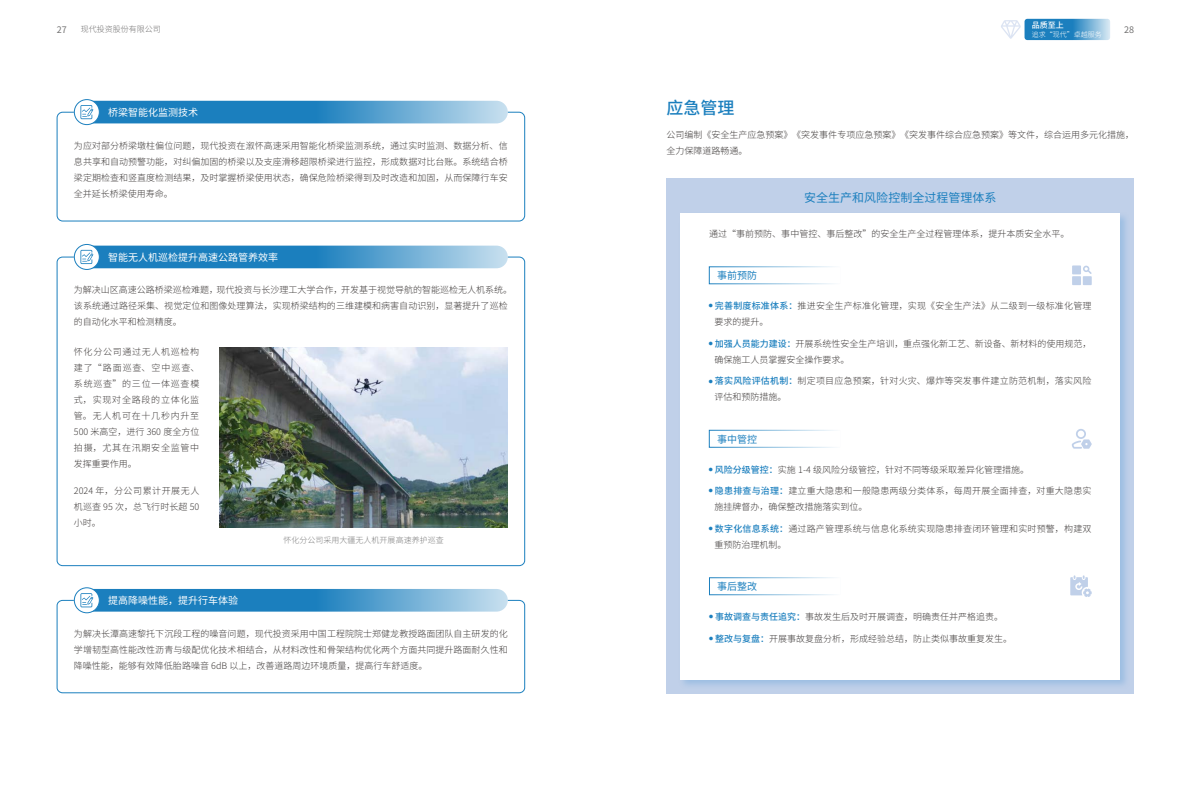
<style>
.page{position:relative;width:1191px;height:808px;background:#fff}
.page>*{position:absolute;margin:0;border:0;box-sizing:border-box;transform-origin:0 0}
.t1{font:500 17px "Source Han Sans CN";color:#1b7fbe}
.t2{font:12px "Source Han Sans CN";color:#1b7fbe}
.t3{font:10px "Source Han Sans CN";color:#fff}
.t4{font:10px "Source Han Sans CN";color:#1b7fbe}
.t5{font:300 9px/16px "Source Han Sans CN";color:#3e3a39;text-align:justify}
.t6{font:300 9px/16px "Source Han Sans CN";letter-spacing:.025em;color:#3e3a39}
.t7{font:300 9px/16px "Source Han Sans CN";letter-spacing:.02em;color:#3e3a39}
.t8{font:9px "Source Han Sans CN";color:#727171}
.t9{font:300 8px "Source Han Sans CN";color:#7d7d7d}
.t10{font:300 8px "Source Han Sans CN";color:#727171}
.t11{font:500 8px "Source Han Sans CN";color:#fff}
.t12{font:300 7px "Source Han Sans CN";color:#fff}
.s1{font-weight:500;color:#1b7fbe}
</style>
<div class="page">
<svg style="left:1024px;top:19px;width:86px;height:21px;background:#4697ca"></svg>
<svg style="left:1001px;top:20px;width:19px;height:19px"></svg>
<div style="left:57px;top:600px;width:468px;height:93px;border:1px solid #1b7fbe;border-radius:5px"></div>
<svg style="left:74px;top:588px;width:25px;height:25px"></svg>
<div style="left:74px;top:587px;width:26px;height:26px;border:1px solid #1b7fbe;border-radius:50%"></div>
<svg style="left:80px;top:589px;width:428px;height:23px;background:#4c9acc"></svg>
<div style="left:666px;top:178px;width:468px;height:515px;background:#c0d0e9"></div>
<div style="left:678px;top:211px;width:452px;height:479px;background:#65a2d8;opacity:.4"></div>
<div style="left:680px;top:213px;width:440px;height:467px;background:#fff"></div>
<svg style="left:1072px;top:265px;width:19px;height:20px"></svg>
<svg style="left:1072px;top:429px;width:19px;height:20px"></svg>
<svg style="left:1070px;top:575px;width:21px;height:22px"></svg>
<div style="left:57px;top:112px;width:468px;height:109px;border:1px solid #1b7fbe;border-radius:6px"></div>
<svg style="left:74px;top:100px;width:25px;height:25px"></svg>
<div style="left:74px;top:99px;width:26px;height:26px;border:1px solid #1b7fbe;border-radius:50%"></div>
<svg style="left:80px;top:101px;width:428px;height:22px;background:#4999cb"></svg>
<svg style="left:74px;top:244px;width:25px;height:25px"></svg>
<div style="left:74px;top:244px;width:26px;height:26px;border:1px solid #1b7fbe;border-radius:50%"></div>
<svg style="left:80px;top:246px;width:428px;height:22px;background:#4999cb"></svg>
<img style="left:219px;top:347px;width:289px;height:180px">
<p class="t11" style="left:1031px;top:21px;width:33px">品质至上</p>
<p class="t12" style="left:1031px;top:31px;width:71px">追求“现代”卓越服务</p>
<p class="t8" style="left:57px;top:24px;width:11px">27</p>
<p class="t10" style="left:81px;top:25px;width:81px">现代投资股份有限公司</p>
<p class="t8" style="left:1124px;top:24px;width:11px">28</p>
<p class="t3" style="left:108px;top:107px;width:91px">桥梁智能化监测技术</p>
<p class="t5" style="left:74px;top:137px;width:435px">为应对部分桥梁墩柱偏位问题，现代投资在溆怀高速采用智能化桥梁监测系统，通过实时监测、数据分析、信息共享和自动预警功能，对纠偏加固的桥梁以及支座滑移超限桥梁进行监控，形成数据对比台账。系统结合桥梁定期检查和竖直度检测结果，及时掌握桥梁使用状态，确保危险桥梁得到及时改造和加固，从而保障行车安全并延长桥梁使用寿命。</p>
<p class="t3" style="left:108px;top:251px;width:171px">智能无人机巡检提升高速公路管养效率</p>
<p class="t5" style="left:74px;top:282px;width:440px;text-align:left">为解决山区高速公路桥梁巡检难题，现代投资与长沙理工大学合作，开发基于视觉导航的智能巡检无人机系统。该系统通过路径采集、视觉定位和图像处理算法，实现桥梁结构的三维建模和病害自动识别，显著提升了巡检的自动化水平和检测精度。</p>
<p class="t5" style="left:74px;top:344px;width:127px">怀化分公司通过无人机巡检构建了“路面巡查、空中巡查、系统巡查”的三位一体巡查模式，实现对全路段的立体化监管。无人机可在十几秒内升至500 米高空，进行 360 度全方位拍摄，尤其在汛期安全监管中发挥重要作用。</p>
<p class="t5" style="left:74px;top:483px;width:127px">2024 年，分公司累计开展无人机巡查 95 次，总飞行时长超 50小时。</p>
<p class="t3" style="left:108px;top:595px;width:131px">提高降噪性能，提升行车体验</p>
<p class="t9" style="left:284px;top:535px;width:161px">怀化分公司采用大疆无人机开展高速养护巡查</p>
<p class="t5" style="left:74px;top:626px;width:435px">为解决长潭高速黎托下沉段工程的噪音问题，现代投资采用中国工程院院士郑健龙教授路面团队自主研发的化学增韧型高性能改性沥青与级配优化技术相结合，从材料改性和骨架结构优化两个方面共同提升路面耐久性和降噪性能，能够有效降低胎路噪音 6dB 以上，改善道路周边环境质量，提高行车舒适度。</p>
<h1 class="t1" style="left:666px;top:98px;width:69px">应急管理</h1>
<p class="t5" style="left:666px;top:127px;width:469px">公司编制《安全生产应急预案》《突发事件专项应急预案》《突发事件综合应急预案》等文件，综合运用多元化措施，全力保障道路畅通。</p>
<h2 class="t2" style="left:804px;top:191px;width:193px">安全生产和风险控制全过程管理体系</h2>
<p class="t5" style="left:709px;top:226px;width:361px">通过“事前预防、事中管控、事后整改”的安全生产全过程管理体系，提升本质安全水平。</p>
<p class="t4" style="left:717px;top:270px;width:41px">事前预防</p>
<p class="t6" style="left:714px;top:298px;width:378px;text-indent:-6px"><sup>●</sup> <span class="s1">完善制度标准体系：</span>推进安全生产标准化管理，实现《安全生产法》从二级到一级标准化管理要求的提升。</p>
<p class="t5" style="left:714px;top:336px;width:378px;text-indent:-6px"><sup>●</sup> <span class="s1">加强人员能力建设：</span>开展系统性安全生产培训，重点强化新工艺、新设备、新材料的使用规范，确保施工人员掌握安全操作要求。</p>
<p class="t6" style="left:714px;top:373px;width:378px;text-indent:-6px"><sup>●</sup> <span class="s1">落实风险评估机制：</span>制定项目应急预案，针对火灾、爆炸等突发事件建立防范机制，落实风险评估和预防措施。</p>
<p class="t4" style="left:717px;top:433px;width:41px">事中管控</p>
<p class="t5" style="left:709px;top:461px;width:322px"><sup>●</sup> <span class="s1">风险分级管控：</span>实施 1-4 级风险分级管控，针对不同等级采取差异化管理措施。</p>
<p class="t6" style="left:714px;top:483px;width:378px;text-indent:-6px"><sup>●</sup> <span class="s1">隐患排查与治理：</span>建立重大隐患和一般隐患两级分类体系，每周开展全面排查，对重大隐患实施挂牌督办，确保整改措施落实到位。</p>
<p class="t7" style="left:714px;top:521px;width:378px;text-indent:-6px"><sup>●</sup> <span class="s1">数字化信息系统：</span>通过路产管理系统与信息化系统实现隐患排查闭环管理和实时预警，构建双重预防治理机制。</p>
<p class="t4" style="left:717px;top:581px;width:41px">事后整改</p>
<p class="t5" style="left:709px;top:609px;width:295px"><sup>●</sup> <span class="s1">事故调查与责任追究：</span>事故发生后及时开展调查，明确责任并严格追责。</p>
<p class="t5" style="left:709px;top:631px;width:304px"><sup>●</sup> <span class="s1">整改与复盘：</span>开展事故复盘分析，形成经验总结，防止类似事故重复发生。</p>
</div>
